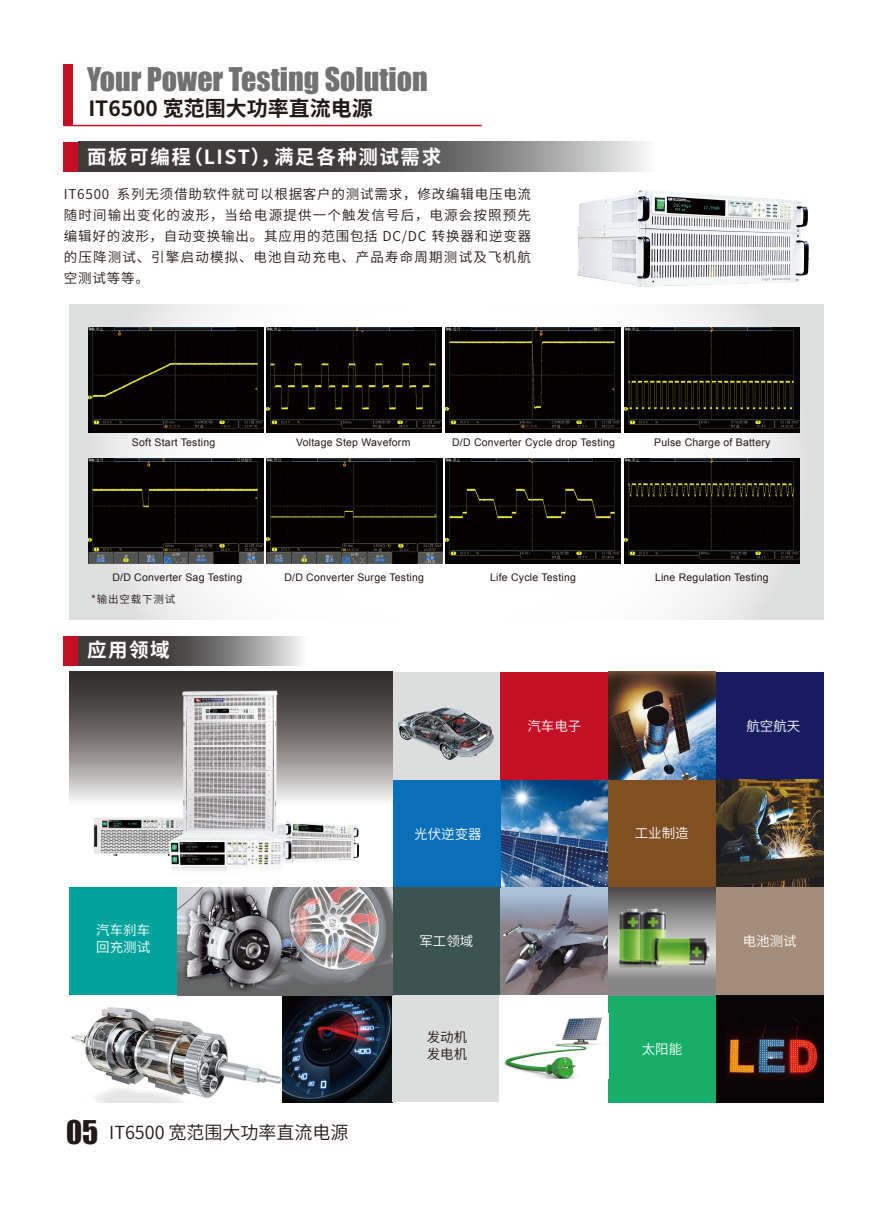
<style>
.page{position:relative;width:893px;height:1212px;background:#fff}
.page>*{position:absolute;margin:0;border:0;box-sizing:border-box;transform-origin:0 0}
.t1{font:30px "Impact";color:#727272}
.t2{font:700 21px "Source Han Sans CN";color:#231916}
.t3{font:700 19.5px "Source Han Sans CN";letter-spacing:.08em;color:#fff}
.t4{font:18px "Source Han Sans CN";color:#231916}
.t5{font:13.5px/21px "Source Han Sans CN";letter-spacing:.09em;color:#231916;text-align:justify}
.t6{font:13.5px/16.2px "Source Han Sans CN";color:#fff}
.t7{font:10.5px "Arial";letter-spacing:.02em;color:#231916}
.t8{font:10.5px "Source Han Sans CN";letter-spacing:.08em;color:#231916}
.s1{font-family:"Impact";font-size:30px}
</style>
<div class="page">
<div style="left:64px;top:64px;width:9px;height:62px;background:#c40f24"></div>
<hr style="left:64px;top:126px;width:418px;height:1px;background:#eebdc2">
<hr style="left:64px;top:125px;width:418px;height:1px;background:#c40f24">
<div style="left:64px;top:142px;width:16px;height:29px;background:#c40f24"></div>
<svg style="left:79px;top:142px;width:471px;height:29px;background:#514e4d"></svg>
<div style="left:64px;top:636px;width:16px;height:30px;background:#c40f24"></div>
<svg style="left:79px;top:636px;width:222px;height:30px;background:#6d6b6b"></svg>
<svg style="left:69px;top:304px;width:755px;height:315px"></svg>
<img style="left:88px;top:327px;width:176px;height:105px">
<img style="left:267px;top:327px;width:175px;height:105px">
<img style="left:88px;top:458px;width:176px;height:106px">
<img style="left:267px;top:458px;width:175px;height:106px">
<img style="left:445px;top:327px;width:176px;height:105px">
<img style="left:624px;top:332px;width:176px;height:100px">
<img style="left:445px;top:458px;width:176px;height:106px">
<img style="left:624px;top:458px;width:176px;height:106px">
<img style="left:550px;top:142px;width:274px;height:190px">
<img style="left:71px;top:995px;width:212px;height:107px">
<img style="left:283px;top:995px;width:109px;height:107px">
<div style="left:392px;top:995px;width:107px;height:107px;background:#dcdddd"></div>
<img style="left:608px;top:672px;width:108px;height:108px">
<img style="left:500px;top:780px;width:108px;height:215px">
<div style="left:716px;top:672px;width:108px;height:108px;background:#181d62"></div>
<div style="left:393px;top:780px;width:107px;height:107px;background:#096fb8"></div>
<div style="left:500px;top:672px;width:108px;height:108px;background:#c40f24"></div>
<div style="left:716px;top:995px;width:108px;height:108px;background:#090405"></div>
<img style="left:726px;top:1018px;width:93px;height:62px">
<div style="left:393px;top:672px;width:107px;height:108px;background:#dcdddd"></div>
<img style="left:398px;top:707px;width:96px;height:52px">
<img style="left:716px;top:780px;width:108px;height:107px">
<svg style="left:69px;top:672px;width:324px;height:184px;background:#908c8b"></svg>
<div style="left:608px;top:780px;width:108px;height:107px;background:#804f22"></div>
<div style="left:393px;top:887px;width:107px;height:108px;background:#3b5351"></div>
<div style="left:608px;top:995px;width:108px;height:108px;background:#16ae68"></div>
<div style="left:716px;top:887px;width:108px;height:108px;background:#a48c79"></div>
<div style="left:69px;top:887px;width:108px;height:108px;background:#00a39b"></div>
<img style="left:302px;top:801px;width:69px;height:61px">
<img style="left:93px;top:816px;width:67px;height:39px">
<img style="left:160px;top:665px;width:142px;height:198px">
<img style="left:164px;top:826px;width:123px;height:45px">
<img style="left:177px;top:887px;width:216px;height:108px">
<img style="left:503px;top:1017px;width:99px;height:61px">
<svg style="left:608px;top:887px;width:108px;height:108px;background:#898989"></svg>
<img style="left:618px;top:908px;width:21px;height:60px">
<img style="left:639px;top:908px;width:29px;height:60px">
<img style="left:651px;top:938px;width:60px;height:28px">
<h1 class="t1" style="left:87px;top:56px;width:342px">Your Power Testing Solution</h1>
<h2 class="t2" style="left:88px;top:97px;width:286px">IT6500 宽范围大功率直流电源</h2>
<h3 class="t3" style="left:87px;top:146px;width:355px">面板可编程（LIST），满足各种测试需求</h3>
<p class="t5" style="left:64px;top:183px;width:469px">IT6500 系列无须借助软件就可以根据客户的测试需求，修改编辑电压电流随时间输出变化的波形，当给电源提供一个触发信号后，电源会按照预先编辑好的波形，自动变换输出。其应用的范围包括 DC/DC 转换器和逆变器的压降测试、引擎启动模拟、电池自动充电、产品寿命周期测试及飞机航空测试等等。</p>
<p class="t7" style="left:132px;top:436px;width:85px">Soft Start Testing</p>
<p class="t7" style="left:296px;top:436px;width:116px">Voltage Step Waveform</p>
<p class="t7" style="left:452px;top:436px;width:164px">D/D Converter Cycle drop Testing</p>
<p class="t7" style="left:654px;top:436px;width:118px">Pulse Charge of Battery</p>
<p class="t7" style="left:112px;top:571px;width:131px">D/D Converter Sag Testing</p>
<p class="t7" style="left:284px;top:571px;width:141px">D/D Converter Surge Testing</p>
<p class="t8" style="left:91px;top:593px;width:86px">*输出空载下测试</p>
<h3 class="t3" style="left:87px;top:639px;width:84px">应用领域</h3>
<p class="t7" style="left:490px;top:571px;width:87px">Life Cycle Testing</p>
<p class="t7" style="left:655px;top:571px;width:115px">Line Regulation Testing</p>
<p class="t6" style="left:527px;top:719px;width:55px">汽车电子</p>
<p class="t6" style="left:746px;top:719px;width:55px">航空航天</p>
<p class="t6" style="left:96px;top:922px;width:55px">汽车刹车回充测试</p>
<h3 class="t4" style="left:66px;top:1123px;width:284px"><span class="s1">05</span> IT6500 宽范围大功率直流电源</h3>
<p class="t6" style="left:414px;top:826px;width:69px">光伏逆变器</p>
<p class="t6" style="left:419px;top:933px;width:55px">军工领域</p>
<p class="t5" style="left:427px;top:1030px;width:42px;line-height:16.2px">发动机发电机</p>
<p class="t6" style="left:635px;top:825px;width:55px">工业制造</p>
<p class="t6" style="left:642px;top:1041px;width:42px">太阳能</p>
<p class="t6" style="left:743px;top:933px;width:56px">电池测试</p>
</div>
